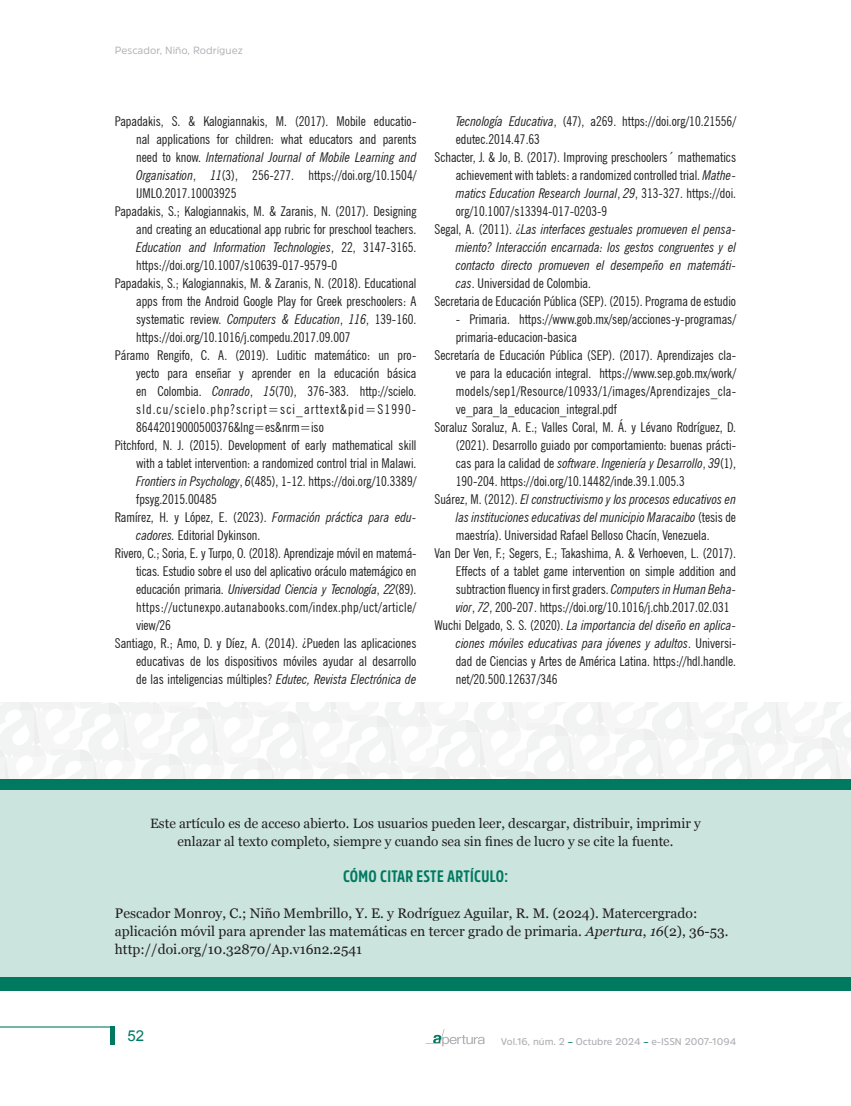
<style>
.page{position:relative;width:851px;height:1106px;background:#fff}
.page>*{position:absolute;margin:0;border:0;box-sizing:border-box;transform-origin:0 0}
.t1{font:700 16.5px "Amsi Pro Cond";letter-spacing:.02em;color:#007961}
.t2{font:15px "Arial";color:#007961}
.t3{font:13.8px/18px "Georgia";color:#221e1f}
.t4{font:condensed 13.5px "News Gothic BT";color:#221e1f}
.t5{font:italic condensed 13.5px "News Gothic BT";color:#221e1f}
.t6{font:13.5px/18px "Georgia";color:#221e1f;text-align:center}
.t7{font:condensed 13.5px "News Gothic BT";letter-spacing:.03em;color:#221e1f}
.t8{font:condensed 13.5px "News Gothic BT";letter-spacing:.025em;color:#221e1f}
.t9{font:condensed 13.5px "News Gothic BT";letter-spacing:.08em;color:#221e1f}
.t10{font:10.5px "Amsi Pro";color:#b1b2b6}
.t11{font:600 9.75px "Amsi Pro";color:#b1b2b6}
.s1{font-style:normal}
.s2{font-style:italic}
.s3{color:#007961}
</style>
<div class="page">
<svg style="left:425px;top:1029px;width:59px;height:17px"></svg>
<hr style="left:0;top:1026px;width:114px;height:1px;background:#007961">
<div style="left:110px;top:1026px;width:5px;height:18px;background:#007961"></div>
<svg style="left:0;top:702px;width:850px;height:76px"></svg>
<div style="left:0;top:778px;width:850px;height:212px;background:#007961"></div>
<div style="left:0;top:790px;width:850px;height:186px;background:#cbe4dd"></div>
<p class="t10" style="left:115px;top:43px;width:129px">Pescador, Niño, Rodríguez</p>
<p class="t4" style="left:115px;top:113px;width:303px">Papadakis, S. &amp; Kalogiannakis, M. (2017). Mobile educatio-</p>
<p class="t4" style="left:136px;top:131px;width:282px">nal applications for children: what educators and parents</p>
<p class="t5" style="left:136px;top:149px;width:282px"><span class="s1">need to know.</span> International Journal of Mobile Learning and</p>
<p class="t4" style="left:136px;top:167px;width:282px"><span class="s2">Organisation</span>, <span class="s2">11</span>(3), 256-277. https://doi.org/10.1504/</p>
<p class="t4" style="left:136px;top:185px;width:102px">IJMLO.2017.10003925</p>
<p class="t4" style="left:115px;top:203px;width:303px">Papadakis, S.; Kalogiannakis, M. &amp; Zaranis, N. (2017). Designing</p>
<p class="t4" style="left:136px;top:221px;width:282px">and creating an educational app rubric for preschool teachers.</p>
<p class="t5" style="left:136px;top:239px;width:282px">Education and Information Technologies<span class="s1">, 22, 3147-3165.</span></p>
<p class="t4" style="left:136px;top:257px;width:203px">https://doi.org/10.1007/s10639-017-9579-0</p>
<p class="t4" style="left:115px;top:275px;width:303px">Papadakis, S.; Kalogiannakis, M. &amp; Zaranis, N. (2018). Educational</p>
<p class="t4" style="left:136px;top:293px;width:282px">apps from the Android Google Play for Greek preschoolers: A</p>
<p class="t4" style="left:136px;top:311px;width:282px">systematic review. <span class="s2">Computers &amp; Education</span>, <span class="s2">116</span>, 139-160.</p>
<p class="t4" style="left:136px;top:329px;width:216px">https://doi.org/10.1016/j.compedu.2017.09.007</p>
<p class="t4" style="left:115px;top:347px;width:303px">Páramo Rengifo, C. A. (2019). Luditic matemático: un pro-</p>
<p class="t4" style="left:136px;top:365px;width:282px">yecto para enseñar y aprender en la educación básica</p>
<p class="t4" style="left:136px;top:383px;width:282px">en Colombia. <span class="s2">Conrado</span>, <span class="s2">15</span>(70), 376-383. http://scielo.</p>
<p class="t9" style="left:136px;top:401px;width:281px">sld.cu/scielo.php?script=sci_arttext&amp;pid=S1990-</p>
<p class="t4" style="left:136px;top:419px;width:189px">86442019000500376&amp;lng=es&amp;nrm=iso</p>
<p class="t4" style="left:115px;top:437px;width:303px">Pitchford, N. J. (2015). Development of early mathematical skill</p>
<p class="t4" style="left:136px;top:455px;width:282px">with a tablet intervention: a randomized control trial in Malawi.</p>
<p class="t4" style="left:136px;top:473px;width:282px"><span class="s2">Frontiers in Psychology</span>, <span class="s2">6</span>(485), 1-12. https://doi.org/10.3389/</p>
<p class="t4" style="left:136px;top:491px;width:82px">fpsyg.2015.00485</p>
<p class="t4" style="left:115px;top:509px;width:303px">Ramírez, H. y López, E. (2023). <span class="s2">Formación práctica para edu-</span></p>
<p class="t4" style="left:136px;top:527px;width:126px"><span class="s2">cadores.</span> Editorial Dykinson.</p>
<p class="t4" style="left:115px;top:545px;width:303px">Rivero, C.; Soria, E. y Turpo, O. (2018). Aprendizaje móvil en matemá-</p>
<p class="t4" style="left:136px;top:563px;width:282px">ticas. Estudio sobre el uso del aplicativo oráculo matemágico en</p>
<p class="t5" style="left:136px;top:581px;width:282px"><span class="s1">educación primaria.</span> Universidad Ciencia y Tecnología<span class="s1">,</span> 22<span class="s1">(89).</span></p>
<p class="t7" style="left:136px;top:599px;width:282px">https://uctunexpo.autanabooks.com/index.php/uct/article/</p>
<p class="t4" style="left:136px;top:617px;width:36px">view/26</p>
<p class="t4" style="left:115px;top:635px;width:303px">Santiago, R.; Amo, D. y Díez, A. (2014). ¿Pueden las aplicaciones</p>
<p class="t4" style="left:136px;top:653px;width:282px">educativas de los dispositivos móviles ayudar al desarrollo</p>
<p class="t4" style="left:136px;top:671px;width:282px">de las inteligencias múltiples? <span class="s2">Edutec, Revista Electrónica de</span></p>
<p class="t4" style="left:455px;top:113px;width:282px"><span class="s2">Tecnología Educativa</span>, (47), a269. https://doi.org/10.21556/</p>
<p class="t4" style="left:455px;top:131px;width:86px">edutec.2014.47.63</p>
<p class="t4" style="left:434px;top:149px;width:303px">Schacter, J. &amp; Jo, B. (2017). Improving preschoolers´ mathematics</p>
<p class="t4" style="left:455px;top:167px;width:282px">achievement with tablets: a randomized controlled trial. <span class="s2">Mathe-</span></p>
<p class="t5" style="left:455px;top:185px;width:282px">matics Education Research Journal<span class="s1">,</span> 29<span class="s1">, 313-327. https://doi.</span></p>
<p class="t4" style="left:455px;top:203px;width:153px">org/10.1007/s13394-017-0203-9</p>
<p class="t5" style="left:434px;top:221px;width:303px"><span class="s1">Segal, A. (2011).</span> ¿Las interfaces gestuales promueven el pensa-</p>
<p class="t5" style="left:455px;top:239px;width:282px">miento? Interacción encarnada: los gestos congruentes y el</p>
<p class="t5" style="left:455px;top:257px;width:282px">contacto directo promueven el desempeño en matemáti-</p>
<p class="t4" style="left:455px;top:275px;width:137px"><span class="s2">cas</span>. Universidad de Colombia.</p>
<p class="t4" style="left:434px;top:293px;width:303px">Secretaria de Educación Pública (SEP). (2015). Programa de estudio</p>
<p class="t4" style="left:455px;top:311px;width:282px">- Primaria. https://www.gob.mx/sep/acciones-y-programas/</p>
<p class="t4" style="left:455px;top:329px;width:123px">primaria-educacion-basica</p>
<p class="t4" style="left:434px;top:347px;width:303px">Secretaría de Educación Pública (SEP). (2017). Aprendizajes cla-</p>
<p class="t4" style="left:455px;top:365px;width:282px">ve para la educación integral. https://www.sep.gob.mx/work/</p>
<p class="t8" style="left:455px;top:383px;width:282px">models/sep1/Resource/10933/1/images/Aprendizajes_cla-</p>
<p class="t4" style="left:455px;top:401px;width:162px">ve_para_la_educacion_integral.pdf</p>
<p class="t4" style="left:434px;top:419px;width:303px">Soraluz Soraluz, A. E.; Valles Coral, M. Á. y Lévano Rodríguez, D.</p>
<p class="t4" style="left:455px;top:437px;width:282px">(2021). Desarrollo guiado por comportamiento: buenas prácti-</p>
<p class="t5" style="left:455px;top:455px;width:282px"><span class="s1">cas para la calidad de</span> software<span class="s1">.</span> Ingeniería y Desarrollo<span class="s1">,</span> 39<span class="s1">(1),</span></p>
<p class="t4" style="left:455px;top:473px;width:230px">190-204. https://doi.org/10.14482/inde.39.1.005.3</p>
<p class="t5" style="left:434px;top:491px;width:303px"><span class="s1">Suárez, M. (2012).</span> El constructivismo y los procesos educativos en</p>
<p class="t5" style="left:455px;top:509px;width:282px">las instituciones educativas del municipio Maracaibo <span class="s1">(tesis de</span></p>
<p class="t4" style="left:455px;top:527px;width:255px">maestría). Universidad Rafael Belloso Chacín, Venezuela.</p>
<p class="t4" style="left:434px;top:545px;width:303px">Van Der Ven, F.; Segers, E.; Takashima, A. &amp; Verhoeven, L. (2017).</p>
<p class="t4" style="left:455px;top:563px;width:282px">Effects of a tablet game intervention on simple addition and</p>
<p class="t4" style="left:455px;top:581px;width:282px">subtraction fluency in first graders. <span class="s2">Computers in Human Beha-</span></p>
<p class="t4" style="left:455px;top:599px;width:275px"><span class="s2">vior</span>, <span class="s2">72</span>, 200-207. https://doi.org/10.1016/j.chb.2017.02.031</p>
<p class="t5" style="left:434px;top:617px;width:303px"><span class="s1">Wuchi Delgado, S. S. (2020).</span> La importancia del diseño en aplica-</p>
<p class="t5" style="left:455px;top:635px;width:282px">ciones móviles educativas para jóvenes y adultos<span class="s1">. Universi-</span></p>
<p class="t4" style="left:455px;top:653px;width:282px">dad de Ciencias y Artes de América Latina. https://hdl.handle.</p>
<p class="t4" style="left:455px;top:671px;width:103px">net/20.500.12637/346</p>
<p class="t6" style="left:150px;top:814px;width:552px">Este artículo es de acceso abierto. Los usuarios pueden leer, descargar, distribuir, imprimir y enlazar al texto completo, siempre y cuando sea sin fines de lucro y se cite la fuente.</p>
<p class="t1" style="left:343px;top:865px;width:166px">CÓMO CITAR ESTE ARTÍCULO:</p>
<p class="t3" style="left:115px;top:904px;width:615px">Pescador Monroy, C.; Niño Membrillo, Y. E. y Rodríguez Aguilar, R. M. (2024). Matercergrado: aplicación móvil para aprender las matemáticas en tercer grado de primaria. <span class="s2">Apertura</span>, <span class="s2">16</span>(2), 36-53. http://doi.org/10.32870/Ap.v16n2.2541</p>
<p class="t2" style="left:127px;top:1026px;width:18px">52</p>
<p class="t11" style="left:501px;top:1035px;width:237px">Vol.16, núm. 2 <span class="s3">–</span> Octubre 2024 <span class="s3">–</span> e-ISSN 2007-1094</p>
</div>
